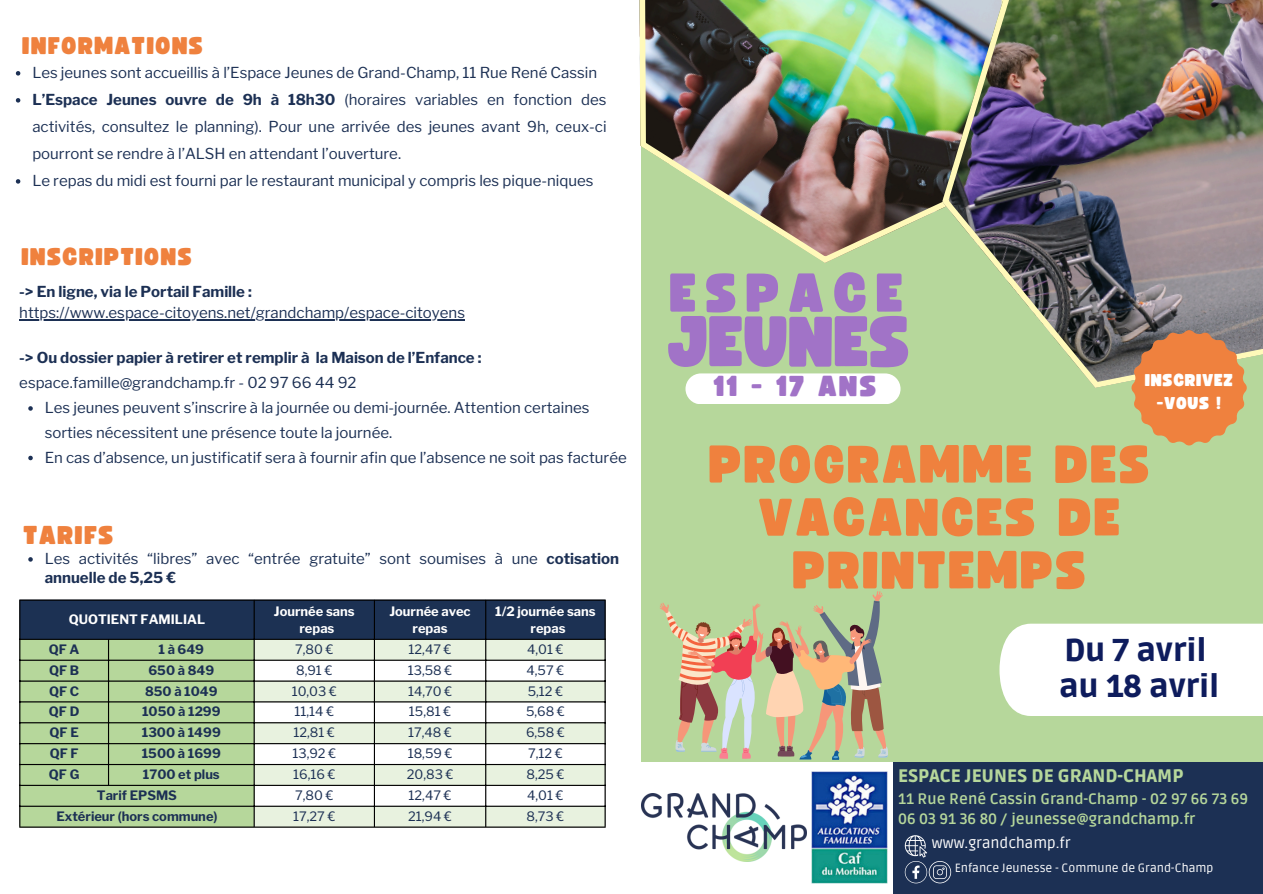
<style>
.page{position:relative;width:1263px;height:894px;background:#fff}
.page>*{position:absolute;margin:0;border:0;box-sizing:border-box;transform-origin:0 0}
.t1{font:70.35px "Funtastic";color:#a173c7}
.t2{font:53.7px "Funtastic";letter-spacing:.17em;color:#a173c7}
.t3{font:52.35px/52.8px "Funtastic";letter-spacing:.045em;color:#ef813e;text-align:center}
.t4{font:900 31.35px/36px "Ruda";color:#0e1c5d}
.t5{font:28.5px "Funtastic";letter-spacing:.075em;color:#a173c7}
.t6{font:25.5px "Funtastic";letter-spacing:.06em;color:#ef813e}
.t7{font:24px "Funtastic";letter-spacing:.06em;color:#ef813e}
.t8{font:900 18px "Ruda";color:#b6d79b}
.t9{font:16.95px/23.2px "Funtastic";letter-spacing:.045em;color:#fff;text-align:center}
.t10{font:15px/27px "Libre Franklin";color:#1c3054}
.t11{font:700 15px/24.8px "Libre Franklin";color:#1c3054}
.t12{font:700 15px "Ruda";color:#b6d79b}
.t13{font:15px "Ruda";color:#fff}
.t14{font:12.9px "Libre Franklin";color:#1c3054}
.t15{font:700 12.9px "Libre Franklin";color:#1c3054}
.t16{font:700 12.9px/17.2px "Libre Franklin";color:#fff;text-align:center}
.t17{font:12px "Ruda";color:#fff}
.s1{font-weight:700}
.s2{font-weight:400}
</style>
<div class="page">
<div style="left:641px;top:0;width:622px;height:761px;background:#b6d79b"></div>
<div style="left:894px;top:761px;width:369px;height:132px;background:#1c3054"></div>
<img style="left:811px;top:771px;width:77px;height:111px">
<svg style="left:20px;top:600px;width:584px;height:226px;background:#7b977d"></svg>
<svg style="left:255px;top:639px;width:349px;height:187px;fill:#e8f2df"></svg>
<hr style="left:19px;top:600px;width:1px;height:226px;background:#000">
<hr style="left:108px;top:639px;width:1px;height:145px;background:#000">
<hr style="left:254px;top:600px;width:1px;height:226px;background:#000">
<hr style="left:374px;top:600px;width:1px;height:226px;background:#000">
<hr style="left:485px;top:600px;width:1px;height:226px;background:#000">
<hr style="left:604px;top:600px;width:2px;height:226px;background:#000">
<hr style="left:19px;top:599px;width:587px;height:1px;background:#000">
<hr style="left:19px;top:638px;width:587px;height:1px;background:#000">
<hr style="left:19px;top:659px;width:587px;height:1px;background:#000">
<hr style="left:19px;top:680px;width:587px;height:1px;background:#000">
<hr style="left:19px;top:701px;width:587px;height:1px;background:#000">
<hr style="left:19px;top:722px;width:587px;height:1px;background:#000">
<hr style="left:19px;top:742px;width:587px;height:2px;background:#000">
<hr style="left:19px;top:763px;width:587px;height:1px;background:#000">
<hr style="left:19px;top:784px;width:587px;height:1px;background:#000">
<hr style="left:19px;top:805px;width:587px;height:1px;background:#000">
<hr style="left:19px;top:826px;width:587px;height:1px;background:#000">
<svg style="left:905px;top:835px;width:46px;height:48px"></svg>
<img style="left:641px;top:793px;width:165px;height:68px">
<svg style="left:16px;top:71px;width:4px;height:5px"></svg>
<svg style="left:16px;top:98px;width:4px;height:5px"></svg>
<svg style="left:16px;top:179px;width:4px;height:5px"></svg>
<hr style="left:19px;top:319px;width:446px;height:1px;background:#1c3054">
<svg style="left:28px;top:406px;width:5px;height:4px"></svg>
<svg style="left:28px;top:455px;width:5px;height:5px"></svg>
<svg style="left:28px;top:557px;width:5px;height:4px"></svg>
<img style="left:639px;top:0;width:303px;height:263px">
<img style="left:942px;top:0;width:321px;height:388px">
<div style="left:685px;top:373px;width:215px;height:31px;background:#fff;border-radius:15px"></div>
<div style="left:1000px;top:623px;width:263px;height:92px;background:#fff"></div>
<svg style="left:660px;top:591px;width:228px;height:168px"></svg>
<svg style="left:1131px;top:330px;width:116px;height:115px;background:#d78a51"></svg>
<p class="t7" style="left:23px;top:34px;width:182px">INFORMATIONS</p>
<p class="t10" style="left:32px;top:59px;width:566px">Les jeunes sont accueillis à l’Espace Jeunes de Grand-Champ, 11 Rue René Cassin</p>
<p class="t10" style="left:32px;top:86px;width:576px;text-align:justify"><span class="s1">L’Espace Jeunes ouvre de 9h à 18h30</span> (horaires variables en fonction des activités, consultez le planning). Pour une arrivée des jeunes avant 9h, ceux-ci pourront se rendre à l’ALSH en attendant l’ouverture.</p>
<p class="t10" style="left:32px;top:167px;width:563px">Le repas du midi est fourni par le restaurant municipal y compris les pique-niques</p>
<p class="t7" style="left:22px;top:246px;width:172px">INSCRIPTIONS</p>
<p class="t11" style="left:19px;top:279px;width:234px">-&gt; En ligne, via le Portail Famille :</p>
<p class="t10" style="left:19px;top:299px;width:447px">https://www.espace-citoyens.net/grandchamp/espace-citoyens</p>
<p class="t11" style="left:19px;top:345px;width:464px">-&gt; Ou dossier papier à retirer et remplir à la Maison de l’Enfance : <span class="s2">espace.famille@grandchamp.fr - 02 97 66 44 92</span></p>
<p class="t10" style="left:45px;top:395px;width:546px;line-height:24.8px">Les jeunes peuvent s’inscrire à la journée ou demi-journée. Attention certaines sorties nécessitent une présence toute la journée.</p>
<p class="t10" style="left:45px;top:443px;width:583px">En cas d’absence, un justificatif sera à fournir afin que l’absence ne soit pas facturée</p>
<p class="t6" style="left:24px;top:523px;width:92px">TARIFS</p>
<p class="t10" style="left:45px;top:548px;width:576px;line-height:19.2px">Les activités “libres” avec “entrée gratuite” sont soumises à une <span class="s1">cotisation annuelle de 5,25 €</span></p>
<h3 class="t16" style="left:69px;top:611px;width:138px">QUOTIENT FAMILIAL</h3>
<p class="t16" style="left:274px;top:602px;width:82px">Journée sans</p>
<h4 class="t16" style="left:299px;top:619px;width:36px">repas</h4>
<h5 class="t16" style="left:389px;top:602px;width:83px">Journée avec repas</h5>
<p class="t16" style="left:495px;top:602px;width:102px">1/2 journée sans</p>
<p class="t16" style="left:531px;top:619px;width:36px">repas</p>
<p class="t15" style="left:49px;top:641px;width:32px">QFA</p>
<h5 class="t15" style="left:158px;top:641px;width:47px">1à649</h5>
<p class="t14" style="left:295px;top:641px;width:40px">7,80 €</p>
<p class="t14" style="left:409px;top:641px;width:45px">12,47 €</p>
<p class="t14" style="left:527px;top:641px;width:38px">4,01 €</p>
<p class="t15" style="left:49px;top:662px;width:32px">QFB</p>
<p class="t15" style="left:148px;top:662px;width:67px">650 à 849</p>
<h2 class="t14" style="left:296px;top:662px;width:38px">8,91 €</h2>
<h5 class="t14" style="left:408px;top:662px;width:46px">13,58 €</h5>
<p class="t14" style="left:527px;top:662px;width:39px">4,57 €</p>
<p class="t15" style="left:49px;top:683px;width:32px">QFC</p>
<p class="t15" style="left:145px;top:683px;width:74px">850 à 1049</p>
<p class="t14" style="left:292px;top:683px;width:47px">10,03 €</p>
<p class="t14" style="left:408px;top:683px;width:46px">14,70 €</p>
<p class="t14" style="left:528px;top:683px;width:37px">5,12 €</p>
<p class="t15" style="left:49px;top:703px;width:32px">QFD</p>
<p class="t15" style="left:142px;top:703px;width:80px">1050 à 1299</p>
<p class="t14" style="left:294px;top:703px;width:41px">11,14 €</p>
<p class="t14" style="left:409px;top:703px;width:44px">15,81 €</p>
<p class="t14" style="left:526px;top:703px;width:40px">5,68 €</p>
<p class="t15" style="left:50px;top:724px;width:31px">QFE</p>
<p class="t15" style="left:142px;top:724px;width:81px">1300 à 1499</p>
<p class="t14" style="left:293px;top:724px;width:43px">12,81 €</p>
<p class="t14" style="left:408px;top:724px;width:45px">17,48 €</p>
<p class="t14" style="left:526px;top:724px;width:40px">6,58 €</p>
<p class="t15" style="left:50px;top:745px;width:30px">QFF</p>
<p class="t15" style="left:142px;top:745px;width:81px">1500 à 1699</p>
<p class="t14" style="left:292px;top:745px;width:45px">13,92 €</p>
<p class="t14" style="left:408px;top:745px;width:46px">18,59 €</p>
<p class="t14" style="left:528px;top:745px;width:36px">7,12 €</p>
<p class="t15" style="left:49px;top:766px;width:32px">QFG</p>
<p class="t15" style="left:143px;top:766px;width:78px">1700 et plus</p>
<p class="t14" style="left:293px;top:766px;width:44px">16,16 €</p>
<p class="t14" style="left:407px;top:766px;width:48px">20,83 €</p>
<p class="t14" style="left:526px;top:766px;width:39px">8,25 €</p>
<p class="t15" style="left:97px;top:787px;width:82px">Tarif EPSMS</p>
<p class="t14" style="left:295px;top:787px;width:40px">7,80 €</p>
<p class="t14" style="left:409px;top:787px;width:45px">12,47 €</p>
<p class="t14" style="left:527px;top:787px;width:38px">4,01 €</p>
<p class="t15" style="left:56px;top:808px;width:163px">Extérieur (hors commune)</p>
<p class="t14" style="left:293px;top:808px;width:44px">17,27 €</p>
<p class="t14" style="left:408px;top:808px;width:45px">21,94 €</p>
<p class="t14" style="left:526px;top:808px;width:39px">8,73 €</p>
<p class="t2" style="left:670px;top:268px;width:235px">ESPACE</p>
<p class="t1" style="left:668px;top:310px;width:244px">JEUNES</p>
<p class="t5" style="left:714px;top:373px;width:164px">11 - 17 ANS</p>
<p class="t9" style="left:1145px;top:368px;width:89px">INSCRIVEZ -VOUS !</p>
<p class="t3" style="left:709px;top:440px;width:442px">PROGRAMME DES<br>VACANCES DE<br>PRINTEMPS</p>
<p class="t4" style="left:1059px;top:632px;width:161px">Du 7 avril au 18 avril</p>
<p class="t8" style="left:898px;top:765px;width:287px">ESPACE JEUNES DE GRAND-CHAMP</p>
<p class="t12" style="left:898px;top:789px;width:351px">11 Rue René Cassin Grand-Champ - 02 97 66 73 69</p>
<h2 class="t12" style="left:898px;top:810px;width:299px">06 03 91 36 80 / jeunesse@grandchamp.fr</h2>
<h1 class="t13" style="left:932px;top:833px;width:140px">www.grandchamp.fr</h1>
<h6 class="t17" style="left:955px;top:861px;width:260px">Enfance Jeunesse - Commune de Grand-Champ</h6>
</div>
